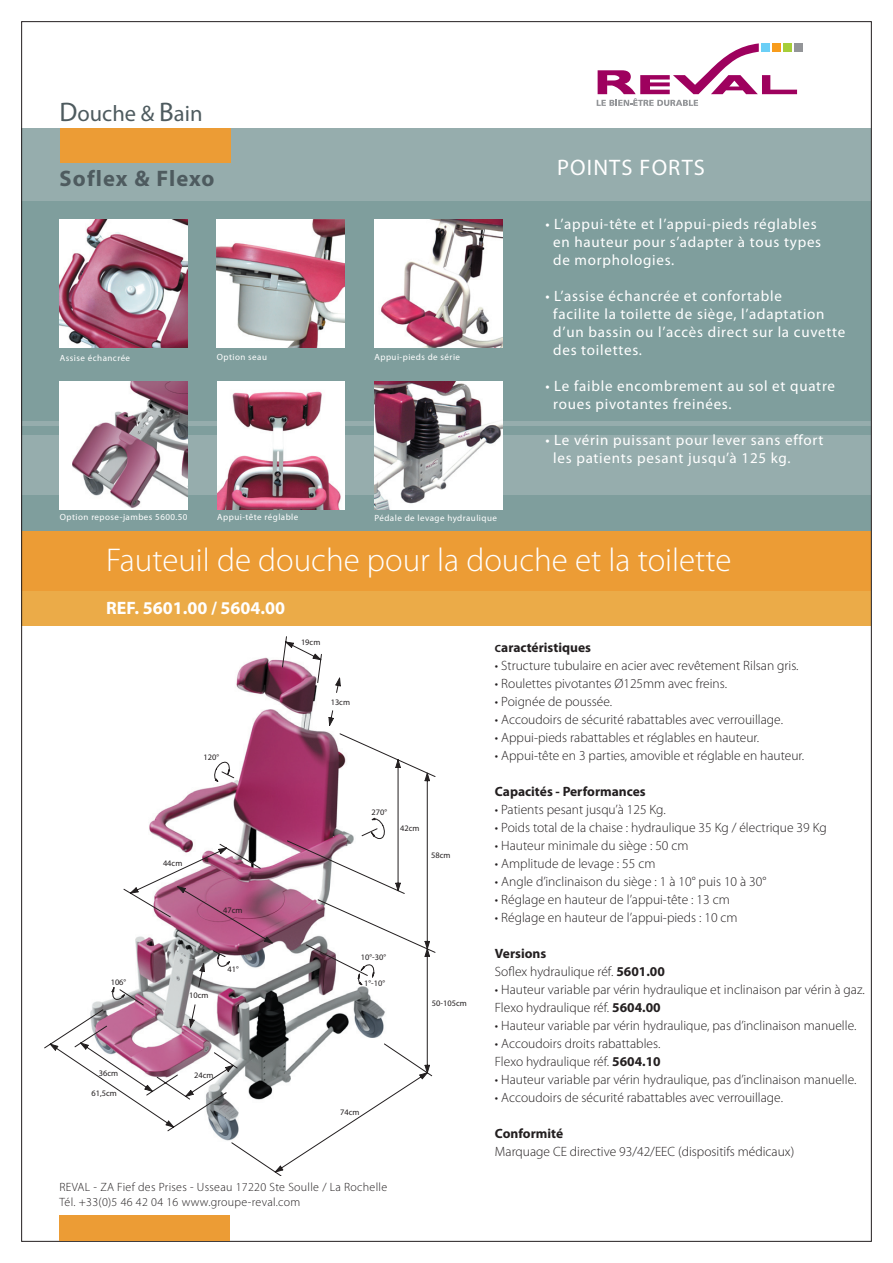
<style>
.page{position:relative;width:893px;height:1263px;background:#fff}
.page>*{position:absolute;margin:0;border:0;box-sizing:border-box;transform-origin:0 0}
.t1{font:300 33px "Myriad Pro";color:#fff}
.t2{font:700 22.5px "Myriad Pro";letter-spacing:.05em;color:#4e5b5f}
.t3{font:22.5px "Myriad Pro";color:#4e5b5f}
.t4{font:22.5px "Myriad Pro";letter-spacing:.05em;color:#fff}
.t5{font:700 18px "Myriad Pro";color:#fff}
.t6{font:15px/18px "Myriad Pro";letter-spacing:.05em;color:#fff}
.t7{font:300 13.5px/18px "Myriad Pro";color:#231f20}
.t8{font:700 13.5px "Myriad Pro";color:#231f20}
.t9{font:300 12px/14.4px "Myriad Pro";letter-spacing:.025em;color:#231f20}
.t10{font:9px "Myriad Pro";letter-spacing:.05em;color:#fff}
.t11{font:8.4px "Myriad";color:#231f20}
.s1{font-size:27px}
.s2{font-size:10.5px}
.s3{font-weight:700}
</style>
<div class="page">
<div style="left:22px;top:591px;width:849px;height:34px;background:#ebab48"></div>
<div style="left:22px;top:200px;width:849px;height:331px;background:#7f9e9d"></div>
<div style="left:22px;top:436px;width:849px;height:59px;background:#96adad"></div>
<div style="left:22px;top:531px;width:849px;height:60px;background:#ec9c35"></div>
<hr style="left:22px;top:421px;width:849px;height:4px;background:#96adad">
<div style="left:22px;top:128px;width:849px;height:72px;background:#96adad"></div>
<div style="left:60px;top:128px;width:170px;height:34px;background:#ec9c35"></div>
<div style="left:60px;top:1215px;width:170px;height:26px;background:#ec9c35"></div>
<svg style="left:597px;top:43px;width:200px;height:63px"></svg>
<div style="left:762px;top:43px;width:8px;height:9px;background:#6bcff6"></div>
<div style="left:773px;top:43px;width:8px;height:9px;background:#f89c1c"></div>
<div style="left:784px;top:43px;width:8px;height:9px;background:#a6ce39"></div>
<div style="left:794px;top:43px;width:9px;height:9px;background:#939598"></div>
<img style="left:374px;top:381px;width:128px;height:128px">
<img style="left:374px;top:220px;width:128px;height:127px">
<img style="left:60px;top:220px;width:128px;height:127px">
<img style="left:217px;top:220px;width:127px;height:127px">
<img style="left:217px;top:381px;width:128px;height:128px">
<img style="left:60px;top:381px;width:128px;height:128px">
<svg style="left:45px;top:761px;width:301px;height:370px"></svg>
<svg style="left:217px;top:770px;width:215px;height:406px"></svg>
<svg style="left:112px;top:951px;width:8px;height:49px"></svg>
<svg style="left:120px;top:637px;width:220px;height:390px"></svg>
<h2 class="t3" style="left:60px;top:101px;width:144px"><span class="s1">D</span>ouche &amp; <span class="s1">B</span>ain</h2>
<h2 class="t2" style="left:60px;top:166px;width:156px">Soflex &amp; Flexo</h2>
<p class="t10" style="left:60px;top:353px;width:72px">Assise échancrée</p>
<p class="t10" style="left:217px;top:352px;width:52px">Option seau</p>
<p class="t10" style="left:374px;top:352px;width:87px">Appui-pieds de série</p>
<p class="t10" style="left:60px;top:512px;width:129px">Option repose-jambes 5600.50</p>
<p class="t10" style="left:217px;top:512px;width:83px">Appui-tête réglable</p>
<p class="t10" style="left:374px;top:513px;width:124px">Pédale de levage hydraulique</p>
<h2 class="t4" style="left:557px;top:155px;width:149px">POINTS FORTS</h2>
<p class="t6" style="left:553px;top:215px;width:269px;text-indent:-8px">• L’appui-tête et l’appui-pieds réglables en hauteur pour s’adapter à tous types de morphologies.</p>
<p class="t6" style="left:553px;top:287px;width:294px;text-indent:-8px">• L’assise échancrée et confortable<br>facilite la toilette de siège, l’adaptation d’un bassin ou l’accès direct sur la cuvette des toilettes.</p>
<p class="t6" style="left:553px;top:377px;width:283px;text-indent:-8px">• Le faible encombrement au sol et quatre roues pivotantes freinées.</p>
<p class="t6" style="left:553px;top:431px;width:272px;text-indent:-8px">• Le vérin puissant pour lever sans effort les patients pesant jusqu’à 125 kg.</p>
<h1 class="t1" style="left:106px;top:542px;width:627px">Fauteuil de douche pour la douche et la toilette</h1>
<h3 class="t5" style="left:106px;top:598px;width:180px">REF. 5601.00 / 5604.00</h3>
<p class="t11" style="left:204px;top:753px;width:17px">120°</p>
<p class="t11" style="left:111px;top:978px;width:17px">106°</p>
<p class="t11" style="left:163px;top:859px;width:21px">44cm</p>
<p class="t11" style="left:223px;top:906px;width:21px">47cm</p>
<p class="t11" style="left:189px;top:991px;width:21px">10cm</p>
<p class="t11" style="left:227px;top:965px;width:13px">41°</p>
<p class="t11" style="left:99px;top:1069px;width:21px">36cm</p>
<p class="t11" style="left:194px;top:1071px;width:21px">24cm</p>
<p class="t11" style="left:92px;top:1089px;width:27px">61,5cm</p>
<p class="t11" style="left:301px;top:638px;width:21px">19cm</p>
<p class="t11" style="left:331px;top:698px;width:21px">13cm</p>
<p class="t11" style="left:371px;top:808px;width:17px">270°</p>
<p class="t11" style="left:400px;top:824px;width:21px">42cm</p>
<p class="t11" style="left:431px;top:850px;width:21px">58cm</p>
<p class="t11" style="left:361px;top:952px;width:27px">10°-30°</p>
<p class="t11" style="left:364px;top:979px;width:22px">1°-10°</p>
<p class="t11" style="left:432px;top:998px;width:36px">50-105cm</p>
<p class="t11" style="left:340px;top:1108px;width:21px">74cm</p>
<p class="t9" style="left:60px;top:1180px;width:329px">REVAL - ZA Fief des Prises - Usseau 17220 Ste Soulle / La Rochelle<br>Tél. +33(0)5 46 42 04 16 www.groupe-reval.com</p>
<p class="t8" style="left:495px;top:640px;width:98px"><span class="s2">C</span>aractéristiques</p>
<p class="t7" style="left:495px;top:657px;width:305px">• Structure tubulaire en acier avec revêtement Rilsan gris.</p>
<p class="t7" style="left:495px;top:675px;width:234px">• Roulettes pivotantes Ø125mm avec freins.</p>
<p class="t7" style="left:495px;top:693px;width:119px">• Poignée de poussée.</p>
<p class="t7" style="left:495px;top:711px;width:290px">• Accoudoirs de sécurité rabattables avec verrouillage.</p>
<p class="t7" style="left:495px;top:729px;width:266px">• Appui-pieds rabattables et réglables en hauteur.</p>
<p class="t7" style="left:495px;top:747px;width:311px">• Appui-tête en 3 parties, amovible et réglable en hauteur.</p>
<p class="t8" style="left:495px;top:784px;width:152px">Capacités - Performances</p>
<p class="t7" style="left:495px;top:801px;width:172px">• Patients pesant jusqu’à 125 Kg.</p>
<p class="t7" style="left:495px;top:819px;width:333px">• Poids total de la chaise : hydraulique 35 Kg / électrique 39 Kg</p>
<p class="t7" style="left:495px;top:837px;width:195px">• Hauteur minimale du siège : 50 cm</p>
<p class="t7" style="left:495px;top:855px;width:162px">• Amplitude de levage : 55 cm</p>
<p class="t7" style="left:495px;top:873px;width:273px">• Angle d’inclinaison du siège : 1 à 10° puis 10 à 30°</p>
<p class="t7" style="left:495px;top:891px;width:236px">• Réglage en hauteur de l’appui-tête : 13 cm</p>
<p class="t7" style="left:495px;top:909px;width:244px">• Réglage en hauteur de l’appui-pieds : 10 cm</p>
<p class="t7" style="left:495px;top:945px;width:171px"><span class="s3">Versions<br></span>Soflex hydraulique réf. <span class="s3">5601.00</span></p>
<p class="t7" style="left:495px;top:981px;width:371px">• Hauteur variable par vérin hydraulique et inclinaison par vérin à gaz.<br>Flexo hydraulique réf. <span class="s3">5604.00</span></p>
<p class="t7" style="left:495px;top:1017px;width:363px">• Hauteur variable par vérin hydraulique, pas d’inclinaison manuelle.</p>
<p class="t7" style="left:495px;top:1035px;width:167px">• Accoudoirs droits rabattables.<br>Flexo hydraulique réf. <span class="s3">5604.10</span></p>
<p class="t7" style="left:495px;top:1071px;width:363px">• Hauteur variable par vérin hydraulique, pas d’inclinaison manuelle.</p>
<p class="t7" style="left:495px;top:1089px;width:290px">• Accoudoirs de sécurité rabattables avec verrouillage.</p>
<p class="t8" style="left:495px;top:1126px;width:70px">Conformité</p>
<p class="t7" style="left:495px;top:1143px;width:301px">Marquage CE directive 93/42/EEC (dispositifs médicaux)</p>
</div>
